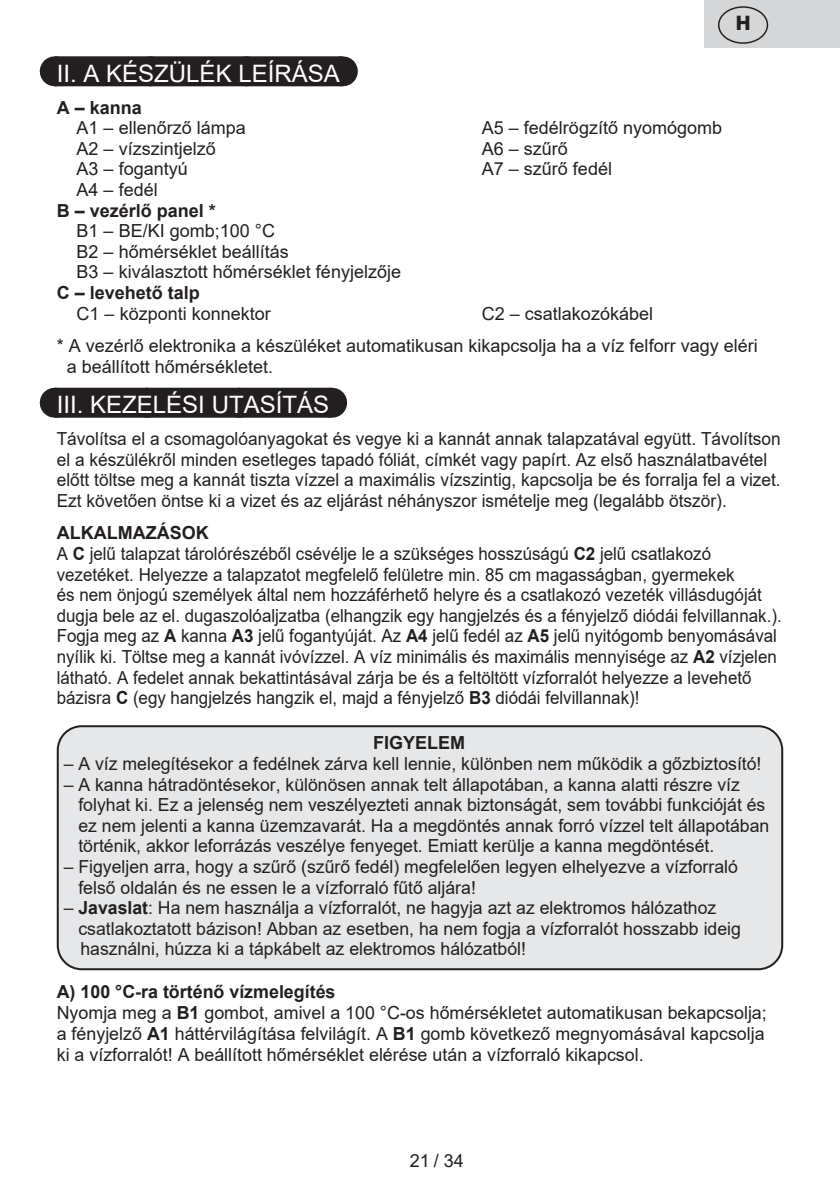
<style>
.page{position:relative;width:840px;height:1191px;background:#fff}
.page>*{position:absolute;margin:0;border:0;box-sizing:border-box;transform-origin:0 0}
.Grafický_nadpis_ETA{font:24px "Arial";color:#fff}
.t1{font:800 20px "Helvetica Neue OT";color:#231f20}
.Normální{font:18px/20.6px "Arial";color:#231f20}
.Normální-2{font:18px/20.6px "Arial";color:#231f20;scale:.94 1}
.Normální-3{font:18px/20.6px "Arial";color:#231f20;scale:.96 1}
.Normální-4{font:700 18px "Arial";color:#231f20}
.s1{font-weight:700}
</style>
<div class="page">
<div style="left:55px;top:56px;width:286px;height:30px;background:#231f20"></div>
<svg style="left:150px;top:56px;width:144px;height:1px"></svg>
<hr style="left:341px;top:56px;width:1px;height:30px;background:#231f20">
<div style="left:55px;top:388px;width:276px;height:30px;background:#231f20"></div>
<svg style="left:147px;top:417px;width:138px;height:1px"></svg>
<hr style="left:331px;top:388px;width:1px;height:30px;background:#231f20">
<div style="left:58px;top:726px;width:723px;height:243px;background:#e6e7e9;border-radius:24px"></div>
<div style="left:57px;top:725px;width:725px;height:245px;border:2px solid #231f20;border-radius:24px"></div>
<div style="left:704px;top:0;width:135px;height:48px;background:#d5d6d8"></div>
<div style="left:717px;top:6px;width:50px;height:38px;border:1px solid #231f20;border-radius:50%"></div>
<p class="t1" style="left:735px;top:11px;width:16px">H</p>
<p class="Grafický_nadpis_ETA" style="left:57px;top:57px;width:284px">II. A KÉSZÜLÉK LEÍRÁSA</p>
<p class="Normální-4" style="left:57px;top:94px;width:87px">A – kanna</p>
<p class="Normální" style="left:77px;top:117px;width:171px">A1 – ellenőrző lámpa</p>
<p class="Normální" style="left:481px;top:117px;width:242px">A5 – fedélrögzítő nyomógomb</p>
<p class="Normální" style="left:77px;top:138px;width:141px">A2 – vízszintjelző</p>
<p class="Normální" style="left:481px;top:138px;width:88px">A6 – szűrő</p>
<p class="Normální" style="left:77px;top:159px;width:113px">A3 – fogantyú</p>
<p class="Normální" style="left:481px;top:159px;width:132px">A7 – szűrő fedél</p>
<p class="Normální" style="left:77px;top:179px;width:83px">A4 – fedél</p>
<p class="Normální-4" style="left:57px;top:197px;width:161px">B – vezérlő panel *</p>
<p class="Normální" style="left:77px;top:220px;width:200px">B1 – BE/KI gomb;100 °C</p>
<p class="Normální" style="left:77px;top:241px;width:214px">B2 – hőmérséklet beállítás</p>
<p class="Normální" style="left:77px;top:262px;width:326px">B3 – kiválasztott hőmérséklet fényjelzője</p>
<p class="Normální-4" style="left:57px;top:280px;width:145px">C – levehető talp</p>
<p class="Normální" style="left:77px;top:303px;width:196px">C1 – központi konnektor</p>
<p class="Normální" style="left:481px;top:303px;width:173px">C2 – csatlakozókábel</p>
<p class="Normální" style="left:67px;top:335px;width:692px;text-indent:-10px">* A vezérlő elektronika a készüléket automatikusan kikapcsolja ha a víz felforr vagy eléri a beállított hőmérsékletet.</p>
<p class="Grafický_nadpis_ETA" style="left:57px;top:388px;width:274px">III. KEZELÉSI UTASÍTÁS</p>
<p class="Normální-3" style="left:57px;top:428px;width:755px">Távolítsa el a csomagolóanyagokat és vegye ki a kannát annak talapzatával együtt. Távolítson el a készülékről minden esetleges tapadó fóliát, címkét vagy papírt. Az első használatbavétel előtt töltse meg a kannát tiszta vízzel a maximális vízszintig, kapcsolja be és forralja fel a vizet.<br>Ezt követően öntse ki a vizet és az eljárást néhányszor ismételje meg (legalább ötször).</p>
<p class="Normální-4" style="left:57px;top:520px;width:153px">ALKALMAZÁSOK</p>
<p class="Normální-2" style="left:57px;top:543px;width:772px">A <span class="s1">C</span> jelű talapzat tárolórészéből csévélje le a szükséges hosszúságú <span class="s1">C2</span> jelű csatlakozó vezetéket. Helyezze a talapzatot megfelelő felületre min. 85 cm magasságban, gyermekek<br>és nem önjogú személyek által nem hozzáférhető helyre és a csatlakozó vezeték villásdugóját dugja bele az el. dugaszolóaljzatba (elhangzik egy hangjelzés és a fényjelző diódái felvillannak.).<br>Fogja meg az <span class="s1">A</span> kanna <span class="s1">A3</span> jelű fogantyúját. Az <span class="s1">A4</span> jelű fedél az <span class="s1">A5</span> jelű nyitógomb benyomásával nyílik ki. Töltse meg a kannát ivóvízzel. A víz minimális és maximális mennyisége az <span class="s1">A2</span> vízjelen látható. A fedelet annak bekattintásával zárja be és a feltöltött vízforralót helyezze a levehető bázisra <span class="s1">C</span> (egy hangjelzés hangzik el, majd a fényjelző <span class="s1">B3</span> diódái felvillannak)!</p>
<p class="Normální-4" style="left:373px;top:730px;width:94px">FIGYELEM</p>
<p class="Normální" style="left:64px;top:753px;width:699px">– A víz melegítésekor a fedélnek zárva kell lennie, különben nem működik a gőzbiztosító!</p>
<p class="Normální" style="left:78px;top:774px;width:692px;text-indent:-15px">– A kanna hátradöntésekor, különösen annak telt állapotában, a kanna alatti részre víz folyhat ki. Ez a jelenség nem veszélyezteti annak biztonságát, sem további funkcióját és ez nem jelenti a kanna üzemzavarát. Ha a megdöntés annak forró vízzel telt állapotában történik, akkor leforrázás veszélye fenyeget. Emiatt kerülje a kanna megdöntését.</p>
<p class="Normální" style="left:78px;top:856px;width:660px;text-indent:-15px">– Figyeljen arra, hogy a szűrő (szűrő fedél) megfelelően legyen elhelyezve a vízforraló felső oldalán és ne essen le a vízforraló fűtő aljára!</p>
<p class="Normální" style="left:78px;top:897px;width:663px;text-indent:-15px">– <span class="s1">Javaslat</span>: Ha nem használja a vízforralót, ne hagyja azt az elektromos hálózathoz csatlakoztatott bázison! Abban az esetben, ha nem fogja a vízforralót hosszabb ideig használni, húzza ki a tápkábelt az elektromos hálózatból!</p>
<p class="Normální-4" style="left:57px;top:979px;width:280px">A) 100 °C-ra történő vízmelegítés</p>
<p class="Normální" style="left:57px;top:1002px;width:711px;text-align:justify">Nyomja meg a <span class="s1">B1</span> gombot, amivel a 100 °C-os hőmérsékletet automatikusan bekapcsolja; a fényjelző <span class="s1">A1</span> háttérvilágítása felvilágít. A <span class="s1">B1</span> gomb következő megnyomásával kapcsolja ki a vízforralót! A beállított hőmérséklet elérése után a vízforraló kikapcsol.</p>
<p class="Normální" style="left:409px;top:1150px;width:56px">21 / 34</p>
</div>
